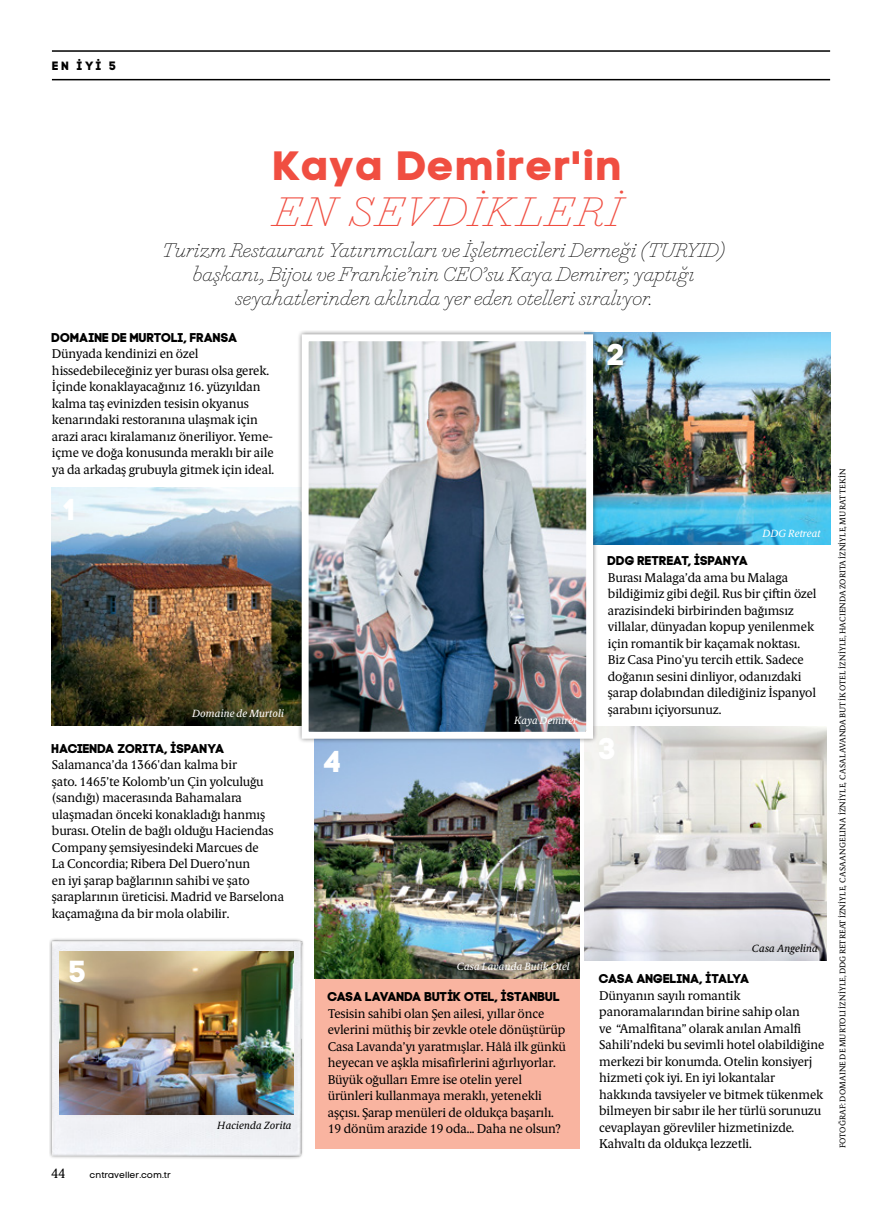
<style>
.page{position:relative;width:893px;height:1212px;background:#fff}
.page>*{position:absolute;margin:0;border:0;box-sizing:border-box;transform-origin:0 0}
.t1{font:40.95px "Code Pro Bold LC";letter-spacing:.025em;color:#f04e41;scale:1.05 1}
.t2{font:italic 40.95px "Marian Text 1800";letter-spacing:.05em;color:#f04e41;scale:1.05 1}
.t3{font:30px "Code Pro Bold LC";color:#fff}
.t4{font:italic 19.5px/24px "Marian Text 1800";color:#000;text-align:center}
.t5{font:13.5px "Berlingske Serif Tx";color:#000}
.t6{font:12.75px/16.5px "Berlingske Serif Tx";letter-spacing:-.01em;color:#000}
.t7{font:12.75px "Code Pro Bold";letter-spacing:-.01em;color:#000}
.t8{font:12px "Code Pro Bold LC";color:#000}
.t9{font:italic 10.5px "Berlingske Serif Tx";color:#fff}
.t10{font:italic 10.5px "Berlingske Serif Tx";color:#000}
.t11{font:9px "Code Pro LC";color:#000}
.t12{font:8.25px "Berlingske Serif Tx";letter-spacing:.015em;color:#000}
</style>
<div class="page">
<div style="left:315px;top:801px;width:265px;height:347px;background:#f9b4a0"></div>
<hr style="left:52px;top:50px;width:778px;height:2px;background:#000">
<hr style="left:52px;top:79px;width:778px;height:1px;background:#000">
<img style="left:52px;top:488px;width:245px;height:237px">
<img style="left:598px;top:332px;width:232px;height:212px">
<img style="left:585px;top:727px;width:242px;height:233px">
<img style="left:315px;top:743px;width:265px;height:235px">
<div style="left:297px;top:330px;width:301px;height:413px;background:#000;opacity:.5"></div>
<img style="left:310px;top:342px;width:275px;height:389px">
<div style="left:302px;top:334px;width:291px;height:405px;border:7px solid #fff"></div>
<div style="left:49px;top:937px;width:256px;height:223px;background:#000;opacity:.5"></div>
<img style="left:52px;top:937px;width:250px;height:221px">
<img style="left:60px;top:951px;width:233px;height:164px">
<p class="t8" style="left:52px;top:58px;width:66px">EN İYİ 5</p>
<h1 class="t1" style="left:272px;top:141px;width:335px">Kaya Demirer'in</h1>
<h1 class="t2" style="left:273px;top:177px;width:332px">EN SEVDİKLERİ</h1>
<h3 class="t4" style="left:162px;top:237px;width:565px">Turizm Restaurant Yatırımcıları ve İşletmecileri Derneği (TURYID) başkanı, Bijou ve Frankie’nin CEO’su Kaya Demirer; yaptığı seyahatlerinden aklında yer eden otelleri sıralıyor.</h3>
<p class="t7" style="left:52px;top:330px;width:187px">DOMAINE DE MURTOLI, FRANSA</p>
<p class="t6" style="left:52px;top:346px;width:224px">Dünyada kendinizi en özel hissedebileceğiniz yer burası olsa gerek.<br>İçinde konaklayacağınız 16. yüzyıldan kalma taş evinizden tesisin okyanus kenarındaki restoranına ulaşmak için arazi aracı kiralamanız öneriliyor. Yeme&shy;içme ve doğa konusunda meraklı bir aile ya da arkadaş grubuyla gitmek için ideal.</p>
<h2 class="t3" style="left:64px;top:491px;width:13px">1</h2>
<h2 class="t3" style="left:608px;top:336px;width:19px">2</h2>
<p class="t9" style="left:762px;top:525px;width:60px">DDG Retreat</p>
<p class="t9" style="left:192px;top:706px;width:94px">Domaine de Murtoli</p>
<p class="t7" style="left:52px;top:741px;width:174px">HACIENDA ZORITA, İSPANYA</p>
<p class="t6" style="left:52px;top:756px;width:234px">Salamanca’da 1366'dan kalma bir<br>şato. 1465’te Kolomb’un Çin yolculuğu (sandığı) macerasında Bahamalara ulaşmadan önceki konakladığı hanmış burası. Otelin de bağlı olduğu Haciendas Company şemsiyesindeki Marcues de<br>La Concordia; Ribera Del Duero’nun<br>en iyi şarap bağlarının sahibi ve şato şaraplarının üreticisi. Madrid ve Barselona kaçamağına da bir mola olabilir.</p>
<h2 class="t3" style="left:70px;top:953px;width:19px">5</h2>
<p class="t5" style="left:51px;top:1164px;width:16px">44</p>
<p class="t11" style="left:90px;top:1170px;width:83px">cntraveller.com.tr</p>
<p class="t10" style="left:217px;top:1117px;width:76px">Hacienda Zorita</p>
<h2 class="t3" style="left:324px;top:743px;width:19px">4</h2>
<p class="t9" style="left:514px;top:713px;width:65px">Kaya Demirer</p>
<p class="t7" style="left:608px;top:553px;width:142px">DDG RETREAT, İSPANYA</p>
<p class="t6" style="left:608px;top:569px;width:210px">Burası Malaga’da ama bu Malaga bildiğimiz gibi değil. Rus bir çiftin özel arazisindeki birbirinden bağımsız villalar, dünyadan kopup yenilenmek için romantik bir kaçamak noktası.<br>Biz Casa Pino'yu tercih ettik. Sadece doğanın sesini dinliyor, odanızdaki şarap dolabından dilediğiniz İspanyol şarabını içiyorsunuz.</p>
<p class="t9" style="left:457px;top:959px;width:115px">Casa Lavanda Butik Otel</p>
<p class="t7" style="left:328px;top:989px;width:234px">CASA LAVANDA BUTİK OTEL, İSTANBUL</p>
<p class="t6" style="left:328px;top:1005px;width:239px">Tesisin sahibi olan Şen ailesi, yıllar önce evlerini müthiş bir zevkle otele dönüştürüp Casa Lavanda’yı yaratmışlar. Hâlâ ilk günkü heyecan ve aşkla misafirlerini ağırlıyorlar.<br>Büyük oğulları Emre ise otelin yerel ürünleri kullanmaya meraklı, yetenekli aşçısı. Şarap menüleri de oldukça başarılı.<br>19 dönüm arazide 19 oda... Daha ne olsun?</p>
<p class="t10" style="left:752px;top:941px;width:68px">Casa Angelina</p>
<p class="t7" style="left:599px;top:971px;width:152px">CASA ANGELINA, İTALYA</p>
<p class="t6" style="left:599px;top:987px;width:227px">Dünyanın sayılı romantik panoramalarından birine sahip olan<br>ve “Amalfitana” olarak anılan Amalfi Sahili’ndeki bu sevimli hotel olabildiğine merkezi bir konumda. Otelin konsiyerj hizmeti çok iyi. En iyi lokantalar hakkında tavsiyeler ve bitmek tükenmek bilmeyen bir sabır ile her türlü sorunuzu cevaplayan görevliler hizmetinizde.<br>Kahvaltı da oldukça lezzetli.</p>
<p class="t12" style="left:837px;top:1148px;width:681px;rotate:-90deg">FOTOĞRAF: DOMAINE DE MURTOLI İZNİYLE, DDG RETREAT İZNİYLE, CASA ANGELINA İZNİYLE, CASA LAVANDA BUTİK OTEL İZNİYLE, HACIENDA ZORITA İZNİYLE, MURAT TEKİN</p>
</div>
